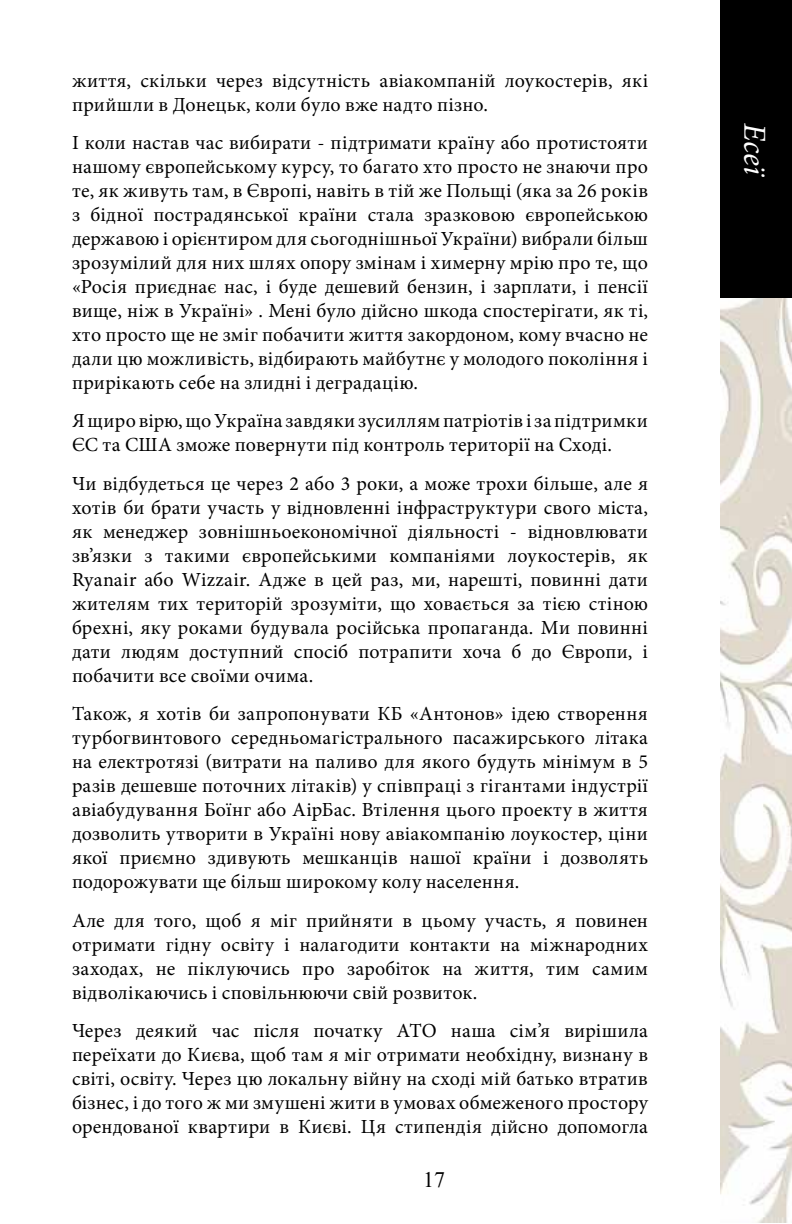
<style>
.page{position:relative;width:792px;height:1224px;background:#fff}
.page>*{position:absolute;margin:0;border:0;box-sizing:border-box;transform-origin:0 0}
.t1{font:italic 32px "Minion Pro";color:#fff}
.t2{font:22px "Times New Roman";color:#000}
.t3{font:20px/24px "Minion Pro";letter-spacing:.015em;color:#000;text-align:justify}
</style>
<div class="page">
<div style="left:720px;top:0;width:72px;height:298px;background:#000"></div>
<img style="left:720px;top:298px;width:72px;height:925px">
<p class="t3" style="left:72px;top:68px;width:578px">життя, скільки через відсутність авіакомпаній лоукостерів, які прийшли в Донецьк, коли було вже надто пізно.</p>
<p class="t3" style="left:72px;top:131px;width:578px">І коли настав час вибирати - підтримати країну або протистояти нашому європейському курсу, то багато хто просто не знаючи про те, як живуть там, в Європі, навіть в тій же Польщі (яка за 26 років з бідної пострадянської країни стала зразковою європейською державою і орієнтиром для сьогоднішньої України) вибрали більш зрозумілий для них шлях опору змінам і химерну мрію про те, що «Росія приєднає нас, і буде дешевий бензин, і зарплати, і пенсії вище, ніж в Україні» . Мені було дійсно шкода спостерігати, як ті, хто просто ще не зміг побачити життя закордоном, кому вчасно не дали цю можливість, відбирають майбутнє у молодого покоління і прирікають себе на злидні і деградацію.</p>
<p class="t3" style="left:72px;top:409px;width:577px">Я щиро вірю, що Україна завдяки зусиллям патріотів і за підтримки<br>ЄС та США зможе повернути під контроль території на Сході.</p>
<p class="t3" style="left:72px;top:471px;width:578px">Чи відбудеться це через 2 або 3 роки, а може трохи більше, але я хотів би брати участь у відновленні інфраструктури свого міста, як менеджер зовнішньоекономічної діяльності - відновлювати зв’язки з такими європейськими компаніями лоукостерів, як Ryanair або Wizzair. Адже в цей раз, ми, нарешті, повинні дати жителям тих територій зрозуміти, що ховається за тією стіною брехні, яку роками будувала російська пропаганда. Ми повинні дати людям доступний спосіб потрапити хоча б до Європи, і побачити все своїми очима.</p>
<p class="t3" style="left:72px;top:702px;width:578px">Також, я хотів би запропонувати КБ «Антонов» ідею створення турбогвинтового середньомагістрального пасажирського літака на електротязі (витрати на паливо для якого будуть мінімум в 5 разів дешевше поточних літаків) у співпраці з гігантами індустрії авіабудування Боїнг або АірБас. Втілення цього проекту в життя дозволить утворити в Україні нову авіакомпанію лоукостер, ціни якої приємно здивують мешканців нашої країни і дозволять подорожувати ще більш широкому колу населення.</p>
<p class="t3" style="left:72px;top:908px;width:578px">Але для того, щоб я міг прийняти в цьому участь, я повинен отримати гідну освіту і налагодити контакти на міжнародних заходах, не піклуючись про заробіток на життя, тим самим відволікаючись і сповільнюючи свій розвиток.</p>
<p class="t3" style="left:72px;top:1019px;width:578px">Через деякий час після початку АТО наша сім’я вирішила переїхати до Києва, щоб там я міг отримати необхідну, визнану в світі, освіту. Через цю локальну війну на сході мій батько втратив бізнес, і до того ж ми змушені жити в умовах обмеженого простору орендованої квартири в Києві. Ця стипендія дійсно допомогла</p>
<p class="t2" style="left:423px;top:1164px;width:23px">17</p>
<h1 class="t1" style="left:776px;top:123px;width:56px;rotate:90deg">Есеї</h1>
</div>
